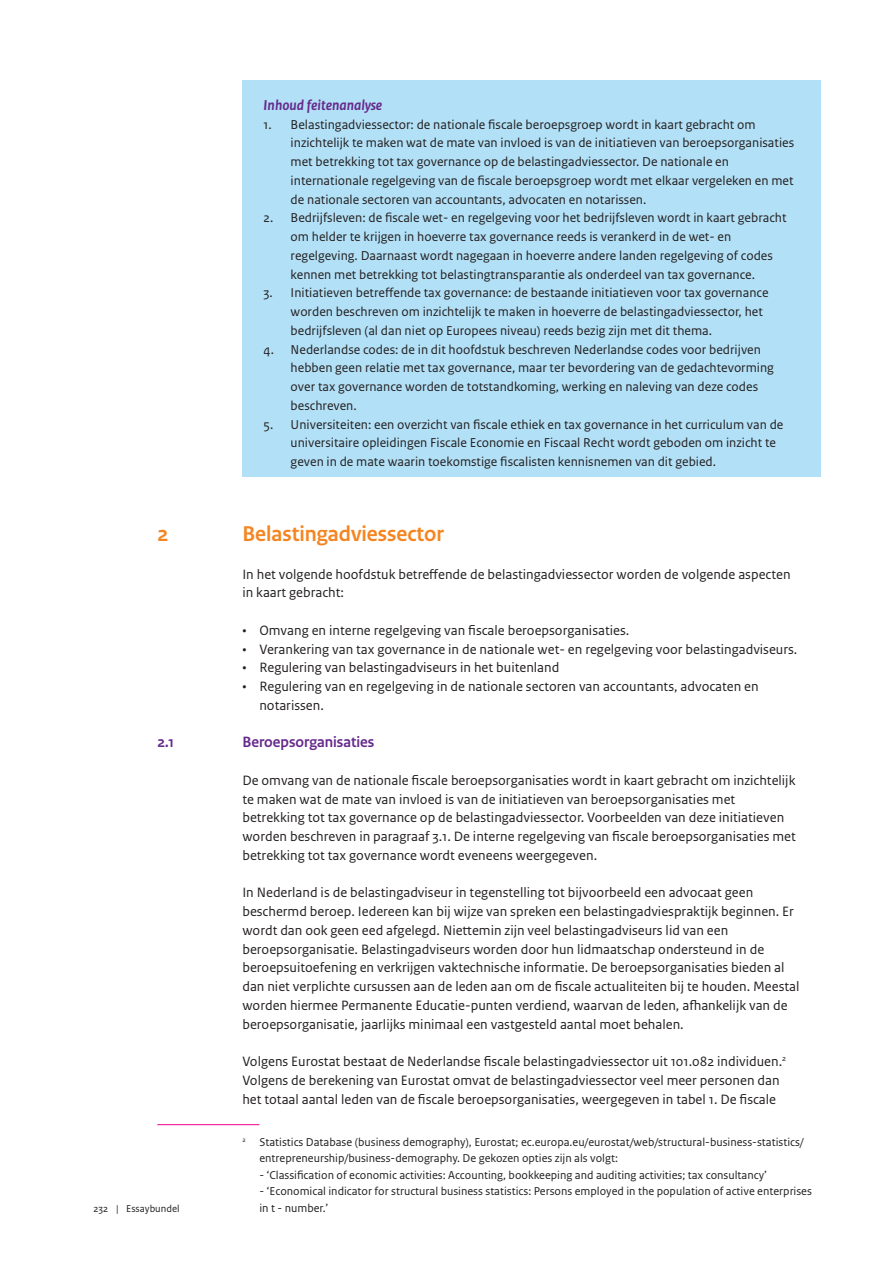
<style>
.page{position:relative;width:893px;height:1263px;background:#fff}
.page>*{position:absolute;margin:0;border:0;box-sizing:border-box;transform-origin:0 0}
._1__Bijlage_kop{font:700 22.5px "Rijksoverheid Sans Heading";color:#f58520}
._1_1_Bijlage_kop{font:700 15.75px "Rijksoverheid Sans Heading";color:#662a8d}
.kaderkop{font:italic 700 15px "Rijksoverheid Sans Text";color:#662a8d}
._06_Broodtekst_INSPR{font:14.25px/18.8px "Rijksoverheid Sans Text";color:#231f20}
.t1{font:13.5px/18.8px "Rijksoverheid Sans Text";color:#231f20}
._09_Voetnoot{font:12px/16.5px "Rijksoverheid Sans Text";color:#231f20}
.t2{font:10.5px "Rijksoverheid Sans Text";color:#231f20}
</style>
<div class="page">
<div style="left:242px;top:81px;width:579px;height:40px;background:#b2e0f6"></div>
<div style="left:242px;top:101px;width:579px;height:114px;background:#b2e0f6"></div>
<div style="left:242px;top:194px;width:579px;height:96px;background:#b2e0f6"></div>
<div style="left:242px;top:269px;width:579px;height:77px;background:#b2e0f6"></div>
<div style="left:242px;top:326px;width:579px;height:95px;background:#b2e0f6"></div>
<div style="left:242px;top:401px;width:579px;height:76px;background:#b2e0f6"></div>
<hr style="left:157px;top:1124px;width:102px;height:1px;background:#ed028a">
<p class="kaderkop" style="left:264px;top:96px;width:120px">Inhoud feitenanalyse</p>
<p class="t1" style="left:291px;top:115px;width:505px;text-indent:-27px">1. Belastingadviessector: de nationale fiscale beroepsgroep wordt in kaart gebracht om inzichtelijk te maken wat de mate van invloed is van de initiatieven van beroepsorganisaties met betrekking tot tax governance op de belastingadviessector. De nationale en internationale regelgeving van de fiscale beroepsgroep wordt met elkaar vergeleken en met de nationale sectoren van accountants, advocaten en notarissen.</p>
<p class="t1" style="left:291px;top:209px;width:497px;text-indent:-27px">2. Bedrijfsleven: de fiscale wet- en regelgeving voor het bedrijfsleven wordt in kaart gebracht om helder te krijgen in hoeverre tax governance reeds is verankerd in de wet- en regelgeving. Daarnaast wordt nagegaan in hoeverre andere landen regelgeving of codes kennen met betrekking tot belastingtransparantie als onderdeel van tax governance.</p>
<p class="t1" style="left:291px;top:284px;width:479px;text-indent:-27px">3. Initiatieven betreffende tax governance: de bestaande initiatieven voor tax governance worden beschreven om inzichtelijk te maken in hoeverre de belastingadviessector, het bedrijfsleven (al dan niet op Europees niveau) reeds bezig zijn met dit thema.</p>
<p class="t1" style="left:291px;top:340px;width:485px;text-indent:-27px">4. Nederlandse codes: de in dit hoofdstuk beschreven Nederlandse codes voor bedrijven hebben geen relatie met tax governance, maar ter bevordering van de gedachtevorming over tax governance worden de totstandkoming, werking en naleving van deze codes beschreven.</p>
<p class="t1" style="left:291px;top:415px;width:494px;text-indent:-27px">5. Universiteiten: een overzicht van fiscale ethiek en tax governance in het curriculum van de universitaire opleidingen Fiscale Economie en Fiscaal Recht wordt geboden om inzicht te geven in de mate waarin toekomstige fiscalisten kennisnemen van dit gebied.</p>
<p class="_1__Bijlage_kop" style="left:157px;top:521px;width:13px">2</p>
<p class="_1__Bijlage_kop" style="left:242px;top:521px;width:203px">Belastingadviessector</p>
<p class="_06_Broodtekst_INSPR" style="left:242px;top:565px;width:550px">In het volgende hoofdstuk betreffende de belastingadviessector worden de volgende aspecten in kaart gebracht:</p>
<p class="_06_Broodtekst_INSPR" style="left:242px;top:621px;width:388px">• Omvang en interne regelgeving van fiscale beroepsorganisaties.</p>
<p class="_06_Broodtekst_INSPR" style="left:242px;top:640px;width:557px">• Verankering van tax governance in de nationale wet- en regelgeving voor belastingadviseurs.</p>
<p class="_06_Broodtekst_INSPR" style="left:242px;top:658px;width:318px">• Regulering van belastingadviseurs in het buitenland</p>
<p class="_06_Broodtekst_INSPR" style="left:259px;top:677px;width:501px;text-indent:-17px">• Regulering van en regelgeving in de nationale sectoren van accountants, advocaten en notarissen.</p>
<p class="_1_1_Bijlage_kop" style="left:157px;top:733px;width:18px">2.1</p>
<p class="_1_1_Bijlage_kop" style="left:242px;top:733px;width:134px">Beroepsorganisaties</p>
<p class="_06_Broodtekst_INSPR" style="left:242px;top:771px;width:555px">De omvang van de nationale fiscale beroepsorganisaties wordt in kaart gebracht om inzichtelijk te maken wat de mate van invloed is van de initiatieven van beroepsorganisaties met betrekking tot tax governance op de belastingadviessector. Voorbeelden van deze initiatieven worden beschreven in paragraaf 3.1. De interne regelgeving van fiscale beroepsorganisaties met betrekking tot tax governance wordt eveneens weergegeven.</p>
<p class="_06_Broodtekst_INSPR" style="left:242px;top:883px;width:559px">In Nederland is de belastingadviseur in tegenstelling tot bijvoorbeeld een advocaat geen beschermd beroep. Iedereen kan bij wijze van spreken een belastingadviespraktijk beginnen. Er wordt dan ook geen eed afgelegd. Niettemin zijn veel belastingadviseurs lid van een beroepsorganisatie. Belastingadviseurs worden door hun lidmaatschap ondersteund in de beroepsuitoefening en verkrijgen vaktechnische informatie. De beroepsorganisaties bieden al dan niet verplichte cursussen aan de leden aan om de fiscale actualiteiten bij te houden. Meestal worden hiermee Permanente Educatie-punten verdiend, waarvan de leden, afhankelijk van de beroepsorganisatie, jaarlijks minimaal een vastgesteld aantal moet behalen.</p>
<p class="_06_Broodtekst_INSPR" style="left:242px;top:1052px;width:545px">Volgens Eurostat bestaat de Nederlandse fiscale belastingadviessector uit 101.082 individuen.<sup>2<br></sup>Volgens de berekening van Eurostat omvat de belastingadviessector veel meer personen dan het totaal aantal leden van de fiscale beroepsorganisaties, weergegeven in tabel 1. De fiscale</p>
<p class="_09_Voetnoot" style="left:259px;top:1134px;width:546px;text-indent:-17px"><sup>2</sup> Statistics Database (business demography), Eurostat; ec.europa.eu/eurostat/web/structural-business-statistics/ entrepreneurship/business-demography. De gekozen opties zijn als volgt:</p>
<p class="_09_Voetnoot" style="left:259px;top:1167px;width:509px">- ‘Classification of economic activities: Accounting, bookkeeping and auditing activities; tax consultancy’</p>
<p class="_09_Voetnoot" style="left:259px;top:1183px;width:554px">- ‘Economical indicator for structural business statistics: Persons employed in the population of active enterprises in t - number.’</p>
<p class="t2" style="left:94px;top:1202px;width:88px">232 | Essaybundel</p>
</div>
